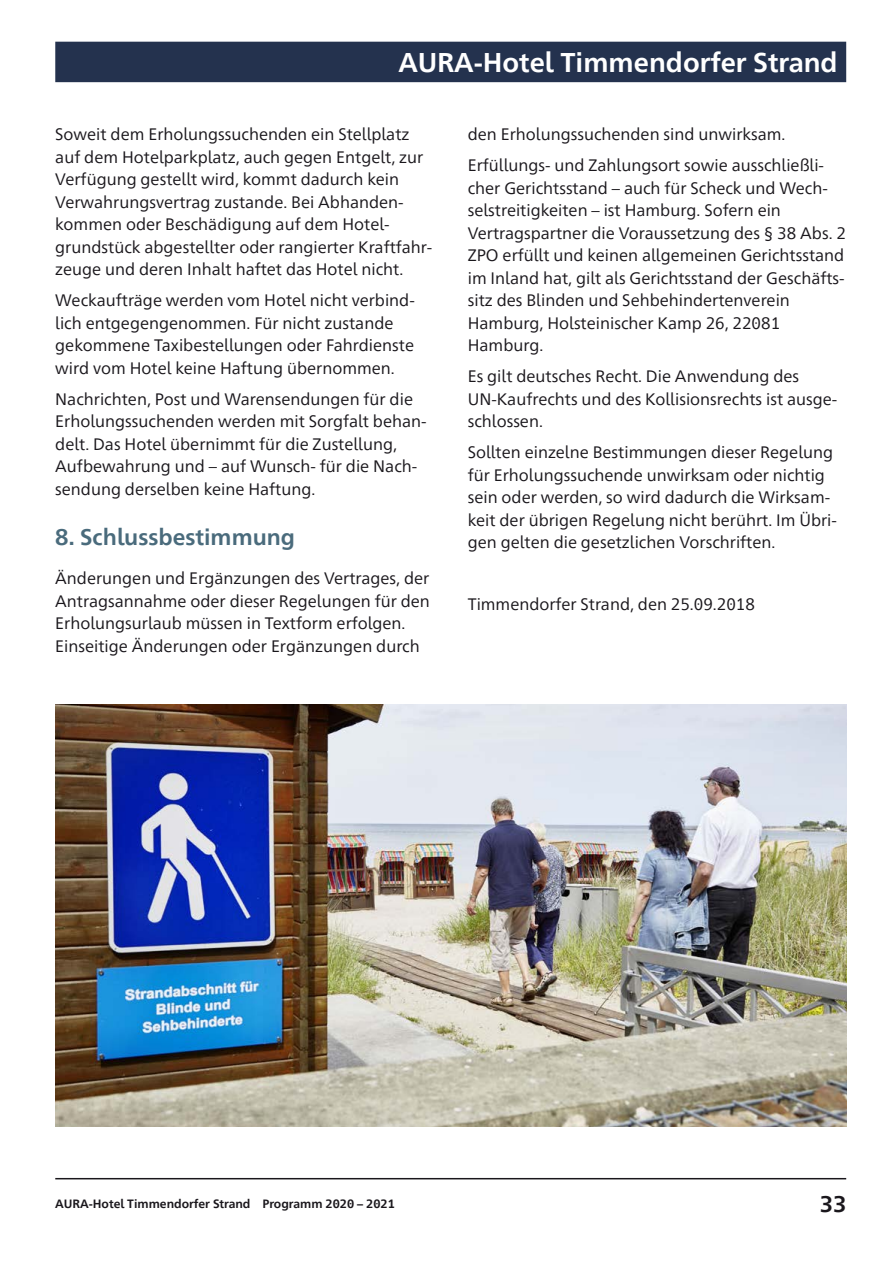
<style>
.page{position:relative;width:893px;height:1263px;background:#fff}
.page>*{position:absolute;margin:0;border:0;box-sizing:border-box;transform-origin:0 0}
.t1{font:700 27px "Frutiger Neue 1450 Pro";color:#fff}
.t2{font:700 22.5px "Frutiger Neue 1450 Pro";color:#4a6b7c}
.t3{font:700 22.5px "Frutiger Neue 1450 Pro";color:#1a171c}
.P-Klein{font:16.5px/22.5px "Frutiger Neue 1450 Pro";color:#1a171c}
.t4{font:700 12px "Frutiger Neue 1450 Pro";color:#1a171c}
</style>
<div class="page">
<hr style="left:55px;top:1178px;width:791px;height:1px;background:#1a171c">
<div style="left:55px;top:42px;width:791px;height:40px;background:#24324e"></div>
<img style="left:55px;top:705px;width:791px;height:422px">
<h1 class="t1" style="left:398px;top:43px;width:441px">AURA-Hotel Timmendorfer Strand</h1>
<p class="P-Klein" style="left:55px;top:122px;width:379px">Soweit dem Erholungssuchenden ein Stellplatz auf dem Hotelparkplatz, auch gegen Entgelt, zur Verfügung gestellt wird, kommt dadurch kein Verwahrungsvertrag zustande. Bei Abhanden&shy;kommen oder Beschädigung auf dem Hotel&shy;grundstück abgestellter oder rangierter Kraftfahr&shy;zeuge und deren Inhalt haftet das Hotel nicht.</p>
<p class="P-Klein" style="left:55px;top:288px;width:361px">Weckaufträge werden vom Hotel nicht verbind&shy;lich entgegengenommen. Für nicht zustande gekommene Taxibestellungen oder Fahrdienste wird vom Hotel keine Haftung übernommen.</p>
<p class="P-Klein" style="left:55px;top:386px;width:373px">Nachrichten, Post und Warensendungen für die Erholungssuchenden werden mit Sorgfalt behan&shy;delt. Das Hotel übernimmt für die Zustellung, Aufbewahrung und – auf Wunsch- für die Nach&shy;sendung derselben keine Haftung.</p>
<h3 class="t2" style="left:55px;top:520px;width:241px">8. Schlussbestimmung</h3>
<p class="P-Klein" style="left:55px;top:566px;width:376px">Änderungen und Ergänzungen des Vertrages, der Antragsannahme oder dieser Regelungen für den Erholungsurlaub müssen in Textform erfolgen.<br>Einseitige Änderungen oder Ergänzungen durch</p>
<p class="P-Klein" style="left:468px;top:122px;width:319px">den Erholungssuchenden sind unwirksam.</p>
<p class="P-Klein" style="left:468px;top:153px;width:380px">Erfüllungs- und Zahlungsort sowie ausschließli&shy;cher Gerichtsstand – auch für Scheck und Wech&shy;selstreitigkeiten – ist Hamburg. Sofern ein Vertragspartner die Voraussetzung des § 38 Abs. 2<br>ZPO erfüllt und keinen allgemeinen Gerichtsstand im Inland hat, gilt als Gerichtsstand der Geschäfts&shy;sitz des Blinden und Sehbehindertenverein Hamburg, Holsteinischer Kamp 26, 22081<br>Hamburg.</p>
<p class="P-Klein" style="left:468px;top:364px;width:371px">Es gilt deutsches Recht. Die Anwendung des<br>UN-Kaufrechts und des Kollisionsrechts ist ausge&shy;schlossen.</p>
<p class="P-Klein" style="left:468px;top:440px;width:371px">Sollten einzelne Bestimmungen dieser Regelung für Erholungssuchende unwirksam oder nichtig sein oder werden, so wird dadurch die Wirksam&shy;keit der übrigen Regelung nicht berührt. Im Übri&shy;gen gelten die gesetzlichen Vorschriften.</p>
<p class="P-Klein" style="left:468px;top:592px;width:289px">Timmendorfer Strand, den 25.09.2018</p>
<p class="t4" style="left:55px;top:1195px;width:341px">AURA-Hotel Timmendorfer Strand Programm 2020 – 2021</p>
<h2 class="t3" style="left:820px;top:1188px;width:28px">33</h2>
</div>
